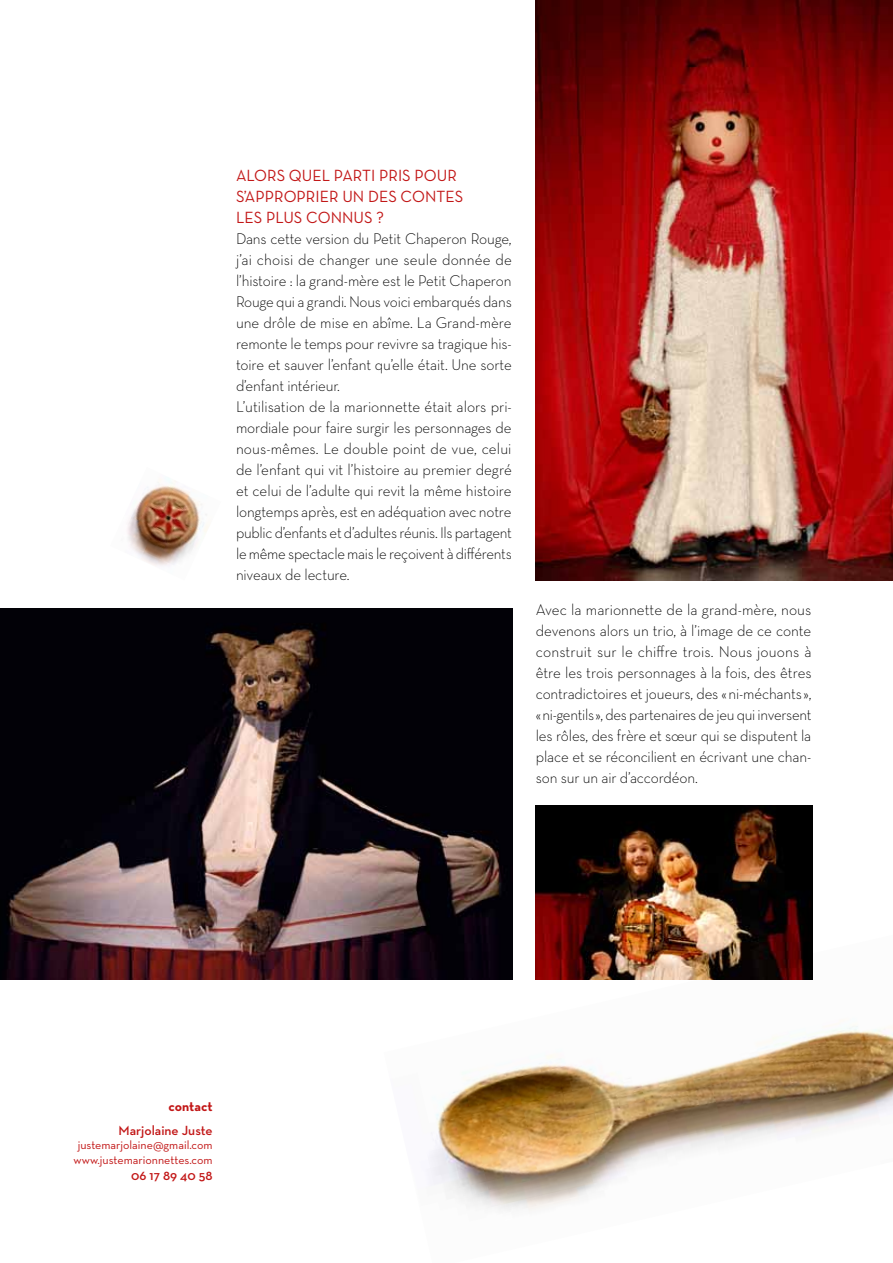
<style>
.page{position:relative;width:893px;height:1263px;background:#fff}
.page>*{position:absolute;margin:0;border:0;box-sizing:border-box;transform-origin:0 0}
.t1{font:16.5px "Neutra Text";color:#c21717}
.t2{font:300 15.75px/21px "Neutra Text";letter-spacing:-.01em;color:#000}
.t3{font:600 13.5px "Neutra Text";color:#c21717}
.t4{font:700 13.5px "Neutra Text";color:#c21717}
.t5{font:12px/15px "Neutra Text";color:#c21717;text-align:center}
</style>
<div class="page">
<img style="left:384px;top:935px;width:509px;height:276px">
<img style="left:0;top:608px;width:512px;height:371px">
<img style="left:536px;top:806px;width:276px;height:173px">
<img style="left:536px;top:0;width:357px;height:580px">
<img style="left:127px;top:477px;width:82px;height:89px">
<p class="t1" style="left:236px;top:165px;width:29px">ALORS</p>
<p class="t1" style="left:289px;top:165px;width:54px">QUEL PARTI</p>
<p class="t1" style="left:379px;top:165px;width:9px">PRIS</p>
<p class="t1" style="left:415px;top:165px;width:11px">POUR</p>
<p class="t1" style="left:236px;top:186px;width:20px">S’APPROPRIER</p>
<p class="t1" style="left:342px;top:186px;width:36px">UN DES</p>
<p class="t1" style="left:401px;top:186px;width:12px">CONTES</p>
<p class="t1" style="left:236px;top:207px;width:83px">LES PLUS CONNUS</p>
<p class="t1" style="left:376px;top:207px;width:9px">?</p>
<p class="t2" style="left:236px;top:227px;width:277px">Dans cette version du Petit Chaperon Rouge, j’ai choisi de changer une seule donnée de l’histoire : la grand-mère est le Petit Chaperon Rouge qui a grandi. Nous voici embarqués dans une drôle de mise en abîme. La Grand-mère remonte le temps pour revivre sa tragique his&shy;toire et sauver l’enfant qu’elle était. Une sorte d’enfant intérieur.<br>L’utilisation de la marionnette était alors pri&shy;mordiale pour faire surgir les personnages de nous-mêmes. Le double point de vue, celui de l’enfant qui vit l’histoire au premier degré et celui de l’adulte qui revit la même histoire longtemps après, est en adéquation avec notre public d’enfants et d’adultes réunis. Ils partagent le même spectacle mais le reçoivent à différents niveaux de lecture.</p>
<p class="t2" style="left:536px;top:599px;width:277px;text-align:justify">Avec la marionnette de la grand-mère, nous devenons alors un trio, à l’image de ce conte construit sur le chiffre trois. Nous jouons à être les trois personnages à la fois, des êtres contradictoires et joueurs, des «ni-méchants », «ni-gentils», des partenaires de jeu qui inversent les rôles, des frère et sœur qui se disputent la place et se réconcilient en écrivant une chan&shy;son sur un air d’accordéon.</p>
<p class="t4" style="left:168px;top:1098px;width:46px">contact</p>
<p class="t3" style="left:119px;top:1122px;width:96px">Marjolaine Juste</p>
<p class="t5" style="left:73px;top:1137px;width:141px">JUSTEMARJOLAINE@GMAIL.COM<br>WWW.JUSTEMARIONNETTES.COM</p>
<p class="t3" style="left:131px;top:1167px;width:83px">06 17 89 40 58</p>
</div>
